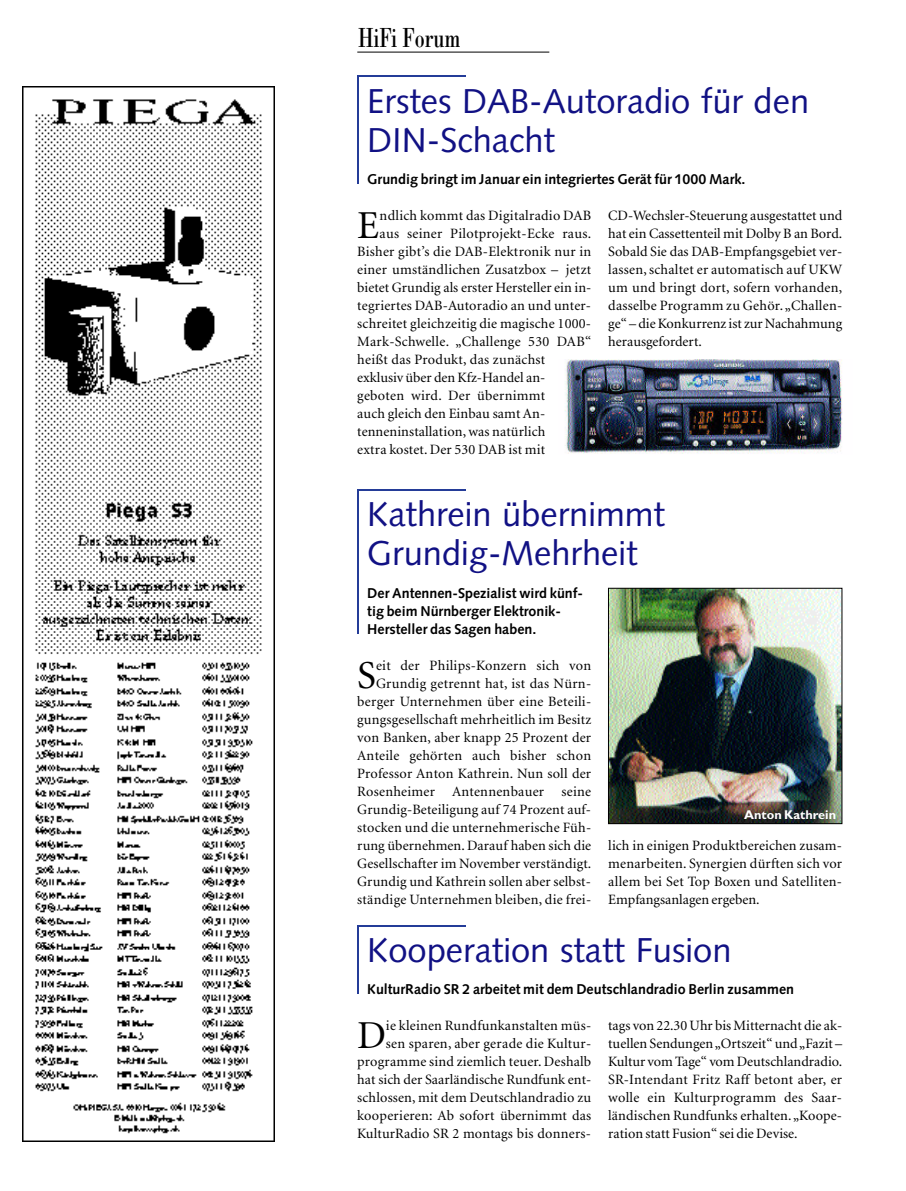
<style>
.page{position:relative;width:906px;height:1191px;background:#fff}
.page>*{position:absolute;margin:0;border:0;box-sizing:border-box;transform-origin:0 0}
.t1{font:39.6px "Minion";color:#000}
.t2{font:34.5px/39px "Syntax";color:#111184}
.t3{font:28.5px "Bodoni";color:#000;scale:.7 1}
.t4{font:14.25px/18px "Minion";letter-spacing:.015em;color:#000;text-align:justify}
.t5{font:700 14.25px/18px "Syntax";color:#000}
.t6{font:700 12.75px "Gill Sans";color:#fff}
</style>
<div class="page">
<hr style="left:357px;top:52px;width:192px;height:1px;background:#000">
<img style="left:565px;top:359px;width:278px;height:95px">
<img style="left:22px;top:87px;width:252px;height:1054px">
<img style="left:610px;top:590px;width:230px;height:232px">
<div style="left:608px;top:588px;width:234px;height:236px;border:1px solid #000"></div>
<hr style="left:357px;top:76px;width:109px;height:1px;background:#243c98">
<hr style="left:357px;top:76px;width:2px;height:107px;background:#243c98">
<hr style="left:357px;top:489px;width:109px;height:1px;background:#243c98">
<hr style="left:357px;top:489px;width:2px;height:144px;background:#243c98">
<hr style="left:357px;top:925px;width:109px;height:2px;background:#243c98">
<hr style="left:357px;top:925px;width:2px;height:68px;background:#243c98">
<h3 class="t3" style="left:358px;top:21px;width:147px">HiFi Forum</h3>
<h2 class="t2" style="left:367px;top:84px;width:443px">Erstes DAB-Autoradio für den<br>DIN-Schacht</h2>
<p class="t5" style="left:367px;top:171px;width:380px">Grundig bringt im Januar ein integriertes Gerät für 1000 Mark.</p>
<h1 class="t1" style="left:357px;top:209px;width:23px">E</h1>
<p class="t4" style="left:379px;top:207px;width:213px">ndlich kommt das Digitalradio DAB</p>
<p class="t4" style="left:379px;top:225px;width:213px">aus seiner Pilotprojekt-Ecke raus.</p>
<p class="t4" style="left:357px;top:243px;width:235px">Bisher gibt’s die DAB-Elektronik nur in</p>
<p class="t4" style="left:357px;top:261px;width:235px">einer umständlichen Zusatzbox – jetzt</p>
<p class="t4" style="left:357px;top:279px;width:236px">bietet Grundig als erster Hersteller ein in-</p>
<p class="t4" style="left:357px;top:297px;width:235px">tegriertes DAB-Autoradio an und unter-</p>
<p class="t4" style="left:357px;top:315px;width:235px">schreitet gleichzeitig die magische 1000-</p>
<p class="t4" style="left:357px;top:333px;width:235px">Mark-Schwelle. „Challenge 530 DAB“</p>
<p class="t4" style="left:357px;top:351px;width:189px">heißt das Produkt, das zunächst</p>
<p class="t4" style="left:357px;top:369px;width:190px">exklusiv über den Kfz-Handel an-</p>
<p class="t4" style="left:357px;top:387px;width:189px">geboten wird. Der übernimmt</p>
<p class="t4" style="left:357px;top:405px;width:189px">auch gleich den Einbau samt An-</p>
<p class="t4" style="left:357px;top:423px;width:189px">tenneninstallation, was natürlich</p>
<p class="t4" style="left:357px;top:441px;width:189px">extra kostet. Der 530 DAB ist mit</p>
<p class="t4" style="left:608px;top:207px;width:236px">CD-Wechsler-Steuerung ausgestattet und hat ein Cassettenteil mit Dolby B an Bord.<br>Sobald Sie das DAB-Empfangsgebiet ver&shy;lassen, schaltet er automatisch auf UKW um und bringt dort, sofern vorhanden, dasselbe Programm zu Gehör.„Challen&shy;ge“ – die Konkurrenz ist zur Nachahmung herausgefordert.</p>
<h2 class="t2" style="left:367px;top:497px;width:299px">Kathrein übernimmt<br>Grundig-Mehrheit</h2>
<p class="t5" style="left:367px;top:585px;width:217px">Der Antennen-Spezialist wird künf&shy;tig beim Nürnberger Elektronik-<br>Hersteller das Sagen haben.</p>
<p class="t4" style="left:357px;top:657px;width:236px;text-align:right">eit der Philips-Konzern sich von Grundig getrennt hat, ist das Nürn&shy;berger Unternehmen über eine Beteili&shy;gungsgesellschaft mehrheitlich im Besitz von Banken, aber knapp 25 Prozent der Anteile gehörten auch bisher schon Professor Anton Kathrein. Nun soll der Rosenheimer Antennenbauer seine Grundig-Beteiligung auf 74 Prozent auf&shy;stocken und die unternehmerische Füh&shy;rung übernehmen. Darauf haben sich die Gesellschafter im November verständigt.<br>Grundig und Kathrein sollen aber selbst&shy;ständige Unternehmen bleiben, die frei-</p>
<h1 class="t1" style="left:357px;top:659px;width:20px">S</h1>
<p class="t6" style="left:744px;top:809px;width:93px">Anton Kathrein</p>
<p class="t4" style="left:608px;top:837px;width:235px">lich in einigen Produktbereichen zusam&shy;menarbeiten. Synergien dürften sich vor allem bei Set Top Boxen und Satelliten-Empfangsanlagen ergeben.</p>
<h2 class="t2" style="left:367px;top:933px;width:366px">Kooperation statt Fusion</h2>
<p class="t5" style="left:367px;top:981px;width:428px">KulturRadio SR 2 arbeitet mit dem Deutschlandradio Berlin zusammen</p>
<p class="t4" style="left:357px;top:1017px;width:236px;text-align:right">ie kleinen Rundfunkanstalten müs-<br>sen sparen, aber gerade die Kultur&shy;programme sind ziemlich teuer. Deshalb hat sich der Saarländische Rundfunk ent&shy;schlossen, mit dem Deutschlandradio zu kooperieren: Ab sofort übernimmt das KulturRadio SR 2 montags bis donners-</p>
<p class="t4" style="left:608px;top:1017px;width:235px">tags von 22.30 Uhr bis Mitternacht die ak&shy;tuellen Sendungen „Ortszeit“ und „Fazit – Kultur vom Tage“ vom Deutschlandradio.<br>SR-Intendant Fritz Raff betont aber, er wolle ein Kulturprogramm des Saar&shy;ländischen Rundfunks erhalten.„Koope&shy;ration statt Fusion“ sei die Devise.</p>
<h1 class="t1" style="left:357px;top:1019px;width:30px">D</h1>
</div>
